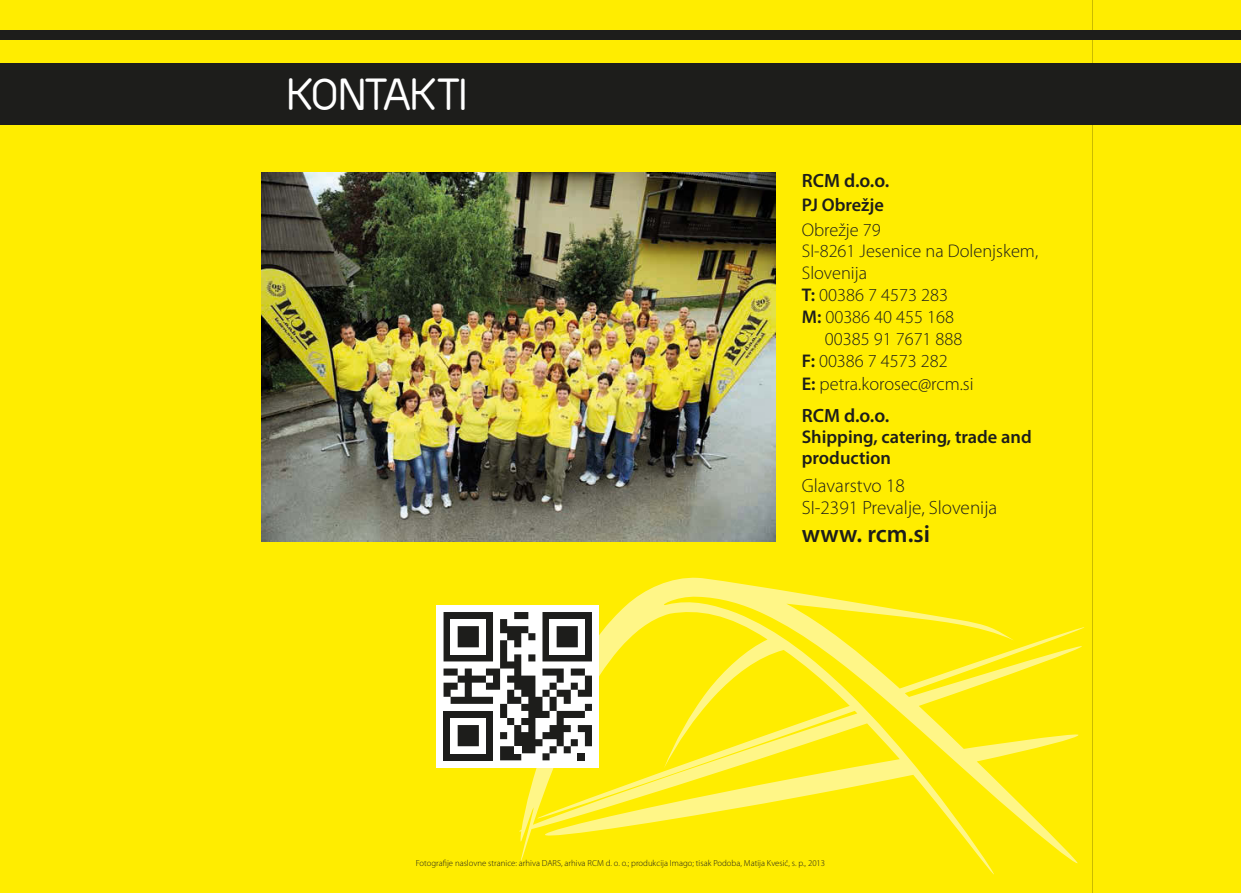
<style>
.page{position:relative;width:1241px;height:893px;background:#fff}
.page>*{position:absolute;margin:0;border:0;box-sizing:border-box;transform-origin:0 0}
.t1{font:700 42px "Greyscale Basic";letter-spacing:-.045em;color:#fff}
.t2{font:600 24.5px "Myriad Pro";color:#1d1d1b}
.t3{font:300 19.25px/21.9px "Myriad Pro";color:#1d1d1b}
.t4{font:600 19.25px "Myriad Pro";color:#1d1d1b}
.t5{font:300 18.38px "Myriad Pro";color:#1d1d1b}
.t6{font:600 18.38px/21px "Myriad Pro";color:#1d1d1b}
.t7{font:300 8.75px "Myriad Pro";color:#1d1d1b}
.s1{font-weight:600}
</style>
<div class="page">
<div style="left:0;top:0;width:1240px;height:893px;background:#ffed00"></div>
<hr style="left:1091px;top:0;width:1px;height:893px;background:#000">
<svg style="left:519px;top:577px;width:565px;height:298px"></svg>
<img style="left:261px;top:172px;width:514px;height:370px">
<div style="left:436px;top:605px;width:163px;height:162px;background:#fff"></div>
<svg style="left:443px;top:612px;width:149px;height:148px"></svg>
<div style="left:514px;top:746px;width:7px;height:7px;background:#fff"></div>
<div style="left:577px;top:753px;width:8px;height:7px;background:#1d1d1b"></div>
<div style="left:0;top:63px;width:1240px;height:62px;background:#1d1d1b"></div>
<div style="left:0;top:30px;width:1240px;height:10px;background:#1d1d1b"></div>
<h1 class="t1" style="left:261px;top:68px;width:183px">KONTAKTI</h1>
<h1 class="t1" style="left:286px;top:68px;width:183px">KONTAKTI</h1>
<p class="t4" style="left:801px;top:168px;width:89px">RCM d.o.o.</p>
<p class="t6" style="left:801px;top:194px;width:84px">PJ Obrežje</p>
<p class="t5" style="left:801px;top:219px;width:80px">Obrežje 79</p>
<p class="t5" style="left:801px;top:241px;width:238px">SI-8261 Jesenice na Dolenjskem,</p>
<p class="t5" style="left:801px;top:263px;width:67px">Slovenija</p>
<p class="t5" style="left:801px;top:285px;width:148px"><span class="s1">T:</span> 00386 7 4573 283</p>
<p class="t5" style="left:801px;top:307px;width:154px"><span class="s1">M:</span> 00386 40 455 168</p>
<p class="t5" style="left:824px;top:329px;width:139px">00385 91 7671 888</p>
<p class="t5" style="left:801px;top:351px;width:147px"><span class="s1">F:</span> 00386 7 4573 282</p>
<p class="t5" style="left:801px;top:374px;width:173px"><span class="s1">E:</span> petra.korosec@rcm.si</p>
<p class="t4" style="left:801px;top:403px;width:89px">RCM d.o.o.</p>
<p class="t6" style="left:801px;top:426px;width:231px">Shipping, catering, trade and production</p>
<p class="t3" style="left:801px;top:475px;width:197px">Glavarstvo 18<br>SI-2391 Prevalje, Slovenija</p>
<h2 class="t2" style="left:801px;top:518px;width:130px">www. rcm.si</h2>
<p class="t7" style="left:416px;top:858px;width:411px">Fotografije naslovne stranice: arhiva DARS, arhiva RCM d. o. o.; produkcija Imago; tisak Podoba, Matija Kvesić, s. p., 2013</p>
</div>
